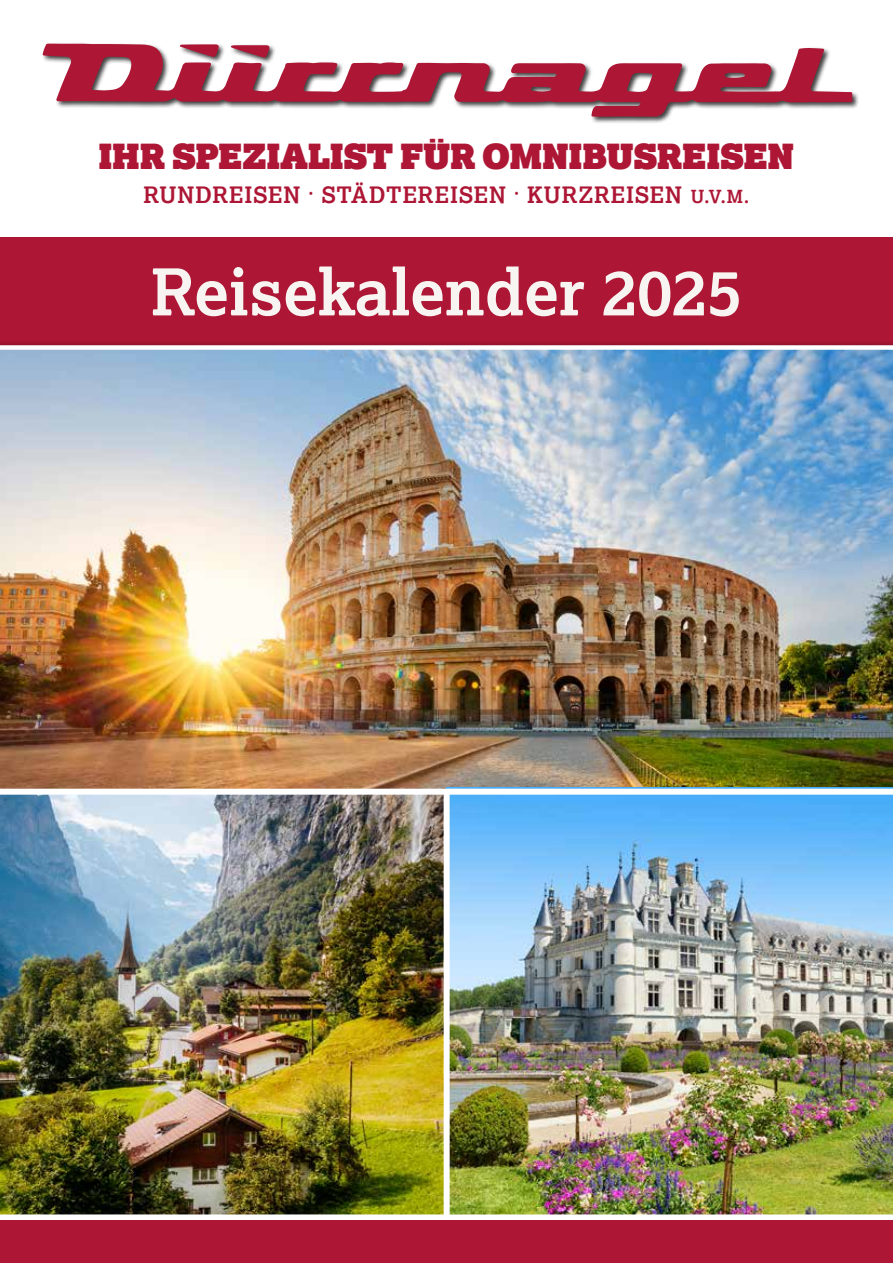
<style>
.page{position:relative;width:893px;height:1263px;background:#fff}
.page>*{position:absolute;margin:0;border:0;box-sizing:border-box;transform-origin:0 0}
.t1{font:700 64.5px "Lexia";color:#f7f4f2}
.t2{font:34.5px "Lexia Advertising";letter-spacing:.01em;color:#ad1735}
.t3{font:700 22.5px "Lexia";letter-spacing:.03em;color:#ad1735}
.s1{font-size:18px}
</style>
<div class="page">
<div style="left:0;top:237px;width:893px;height:137px;background:#ad1735"></div>
<img style="left:0;top:345px;width:893px;height:452px">
<div style="left:42px;top:42px;width:818px;height:82px;background:#000;opacity:.75"></div>
<svg style="left:42px;top:44px;width:810px;height:73px"></svg>
<svg style="left:180px;top:44px;width:39px;height:13px"></svg>
<svg style="left:231px;top:45px;width:39px;height:13px"></svg>
<img style="left:0;top:795px;width:443px;height:419px">
<img style="left:446px;top:787px;width:447px;height:427px">
<div style="left:0;top:789px;width:893px;height:6px;background:#fff"></div>
<div style="left:444px;top:792px;width:6px;height:471px;background:#fff"></div>
<div style="left:0;top:1220px;width:893px;height:43px;background:#ad1735"></div>
<h2 class="t2" style="left:99px;top:134px;width:697px">IHR SPEZIALIST FÜR OMNIBUSREISEN</h2>
<p class="t3" style="left:143px;top:181px;width:607px">RUNDREISEN · STÄDTEREISEN · KURZREISEN <span class="s1">U.V.M.</span></p>
<h1 class="t1" style="left:151px;top:251px;width:593px">Reisekalender 2025</h1>
</div>
